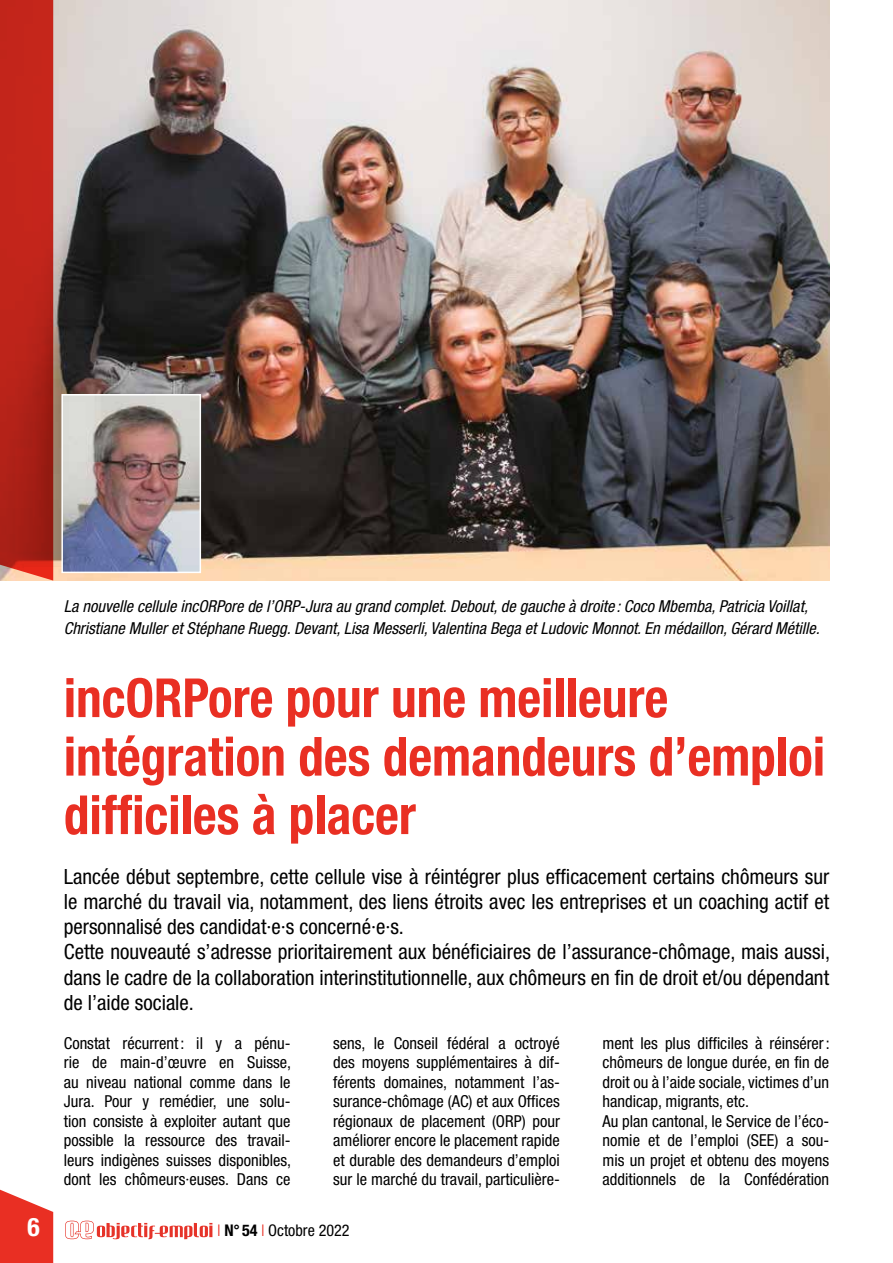
<style>
.page{position:relative;width:893px;height:1263px;background:#fff}
.page>*{position:absolute;margin:0;border:0;box-sizing:border-box;transform-origin:0 0}
.t1{font:700 condensed 54px/58.5px "Helvetica Neue LT Std";color:#e92f23;scale:.95 1}
.t2{font:700 condensed 25.5px "Helvetica Neue LT Std";color:#fff}
.t3{font:condensed 21px/25.2px "Helvetica Neue LT Std";color:#000}
.t4{font:condensed 16.5px/19.5px "Helvetica Neue LT Std";color:#000;text-align:justify}
.t5{font:italic condensed 16.5px/22.5px "Helvetica Neue LT Std";color:#000}
.t6{font:condensed 16.2px "Helvetica Neue LT Std";color:#000}
.s1{font-weight:300;color:#e92f23}
.s2{font-weight:700}
</style>
<div class="page">
<svg style="left:0;top:1189px;width:53px;height:74px"></svg>
<svg style="left:65px;top:1221px;width:147px;height:18px"></svg>
<img style="left:53px;top:0;width:776px;height:580px">
<svg style="left:0;top:0;width:53px;height:581px;background:#b9251a"></svg>
<img style="left:64px;top:397px;width:134px;height:173px">
<div style="left:61px;top:394px;width:140px;height:179px;border:2px solid #fff"></div>
<p class="t5" style="left:64px;top:595px;width:758px">La nouvelle cellule incORPore de l’ORP-Jura au grand complet. Debout, de gauche à droite : Coco Mbemba, Patricia Voillat,<br>Christiane Muller et Stéphane Ruegg. Devant, Lisa Messerli, Valentina Bega et Ludovic Monnot. En médaillon, Gérard Métille.</p>
<h1 class="t1" style="left:64px;top:668px;width:803px">incORPore pour une meilleure intégration des demandeurs d’emploi difficiles à placer</h1>
<p class="t3" style="left:64px;top:864px;width:768px">Lancée début septembre, cette cellule vise à réintégrer plus efficacement certains chômeurs sur le marché du travail via, notamment, des liens étroits avec les entreprises et un coaching actif et personnalisé des candidat·e·s concerné·e·s.<br>Cette nouveauté s’adresse prioritairement aux bénéficiaires de l’assurance-chômage, mais aussi, dans le cadre de la collaboration interinstitutionnelle, aux chômeurs en fin de droit et/ou dépendant de l’aide sociale.</p>
<p class="t4" style="left:64px;top:1033px;width:229px">Constat récurrent: il y a pénu&shy;rie de main-d’œuvre en Suisse, au niveau national comme dans le Jura. Pour y remédier, une solu&shy;tion consiste à exploiter autant que possible la ressource des travail&shy;leurs indigènes suisses disponibles, dont les chômeurs·euses. Dans ce</p>
<p class="t4" style="left:333px;top:1033px;width:228px">sens, le Conseil fédéral a octroyé des moyens supplémentaires à dif&shy;férents domaines, notamment l’as&shy;surance-chômage (AC) et aux Offices régionaux de placement (ORP) pour améliorer encore le placement rapide et durable des demandeurs d’emploi sur le marché du travail, particulière-</p>
<p class="t4" style="left:602px;top:1033px;width:229px;text-align:left">ment les plus difficiles à réinsérer: chômeurs de longue durée, en fin de droit ou à l’aide sociale, victimes d’un handicap, migrants, etc.<br>Au plan cantonal, le Service de l’éco&shy;nomie et de l’emploi (SEE) a sou&shy;mis un projet et obtenu des moyens additionnels de la Confédération</p>
<h2 class="t2" style="left:28px;top:1211px;width:14px">6</h2>
<p class="t6" style="left:218px;top:1220px;width:134px"><span class="s1">I</span> <span class="s2">N° 54</span> <span class="s1">I</span> Octobre 2022</p>
</div>
